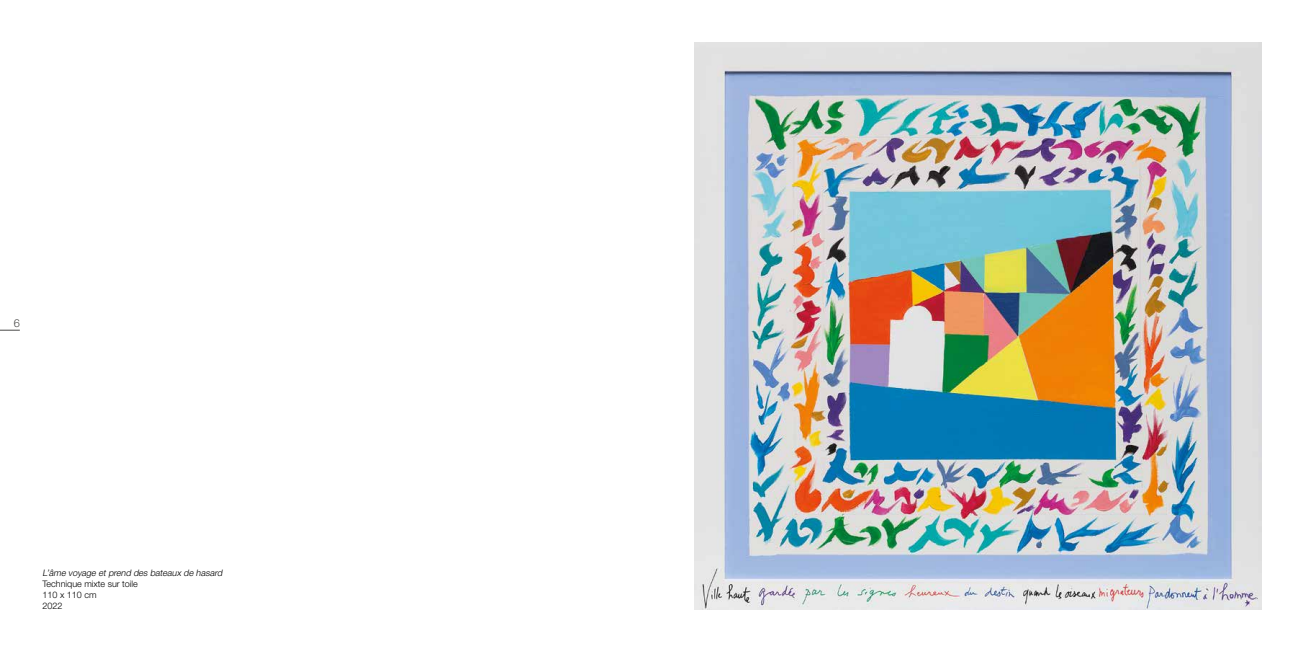
<style>
.page{position:relative;width:1304px;height:652px;background:#fff}
.page>*{position:absolute;margin:0;border:0;box-sizing:border-box;transform-origin:0 0}
.t1{font:300 11px "Helvetica Neue LT Std";color:#4a4a49}
.t2{font:italic 300 9px "Helvetica Neue LT Std";color:#000}
.t3{font:300 9px/11px "Helvetica Neue LT Std";color:#000}
</style>
<div class="page">
<svg style="left:0;top:330px;width:20px;height:1px"></svg>
<img style="left:694px;top:43px;width:567px;height:566px">
<p class="t1" style="left:14px;top:316px;width:8px">6</p>
<p class="t2" style="left:43px;top:568px;width:183px">L’âme voyage et prend des bateaux de hasard</p>
<p class="t3" style="left:43px;top:579px;width:97px">Technique mixte sur toile<br>110 x 110 cm<br>2022</p>
</div>
